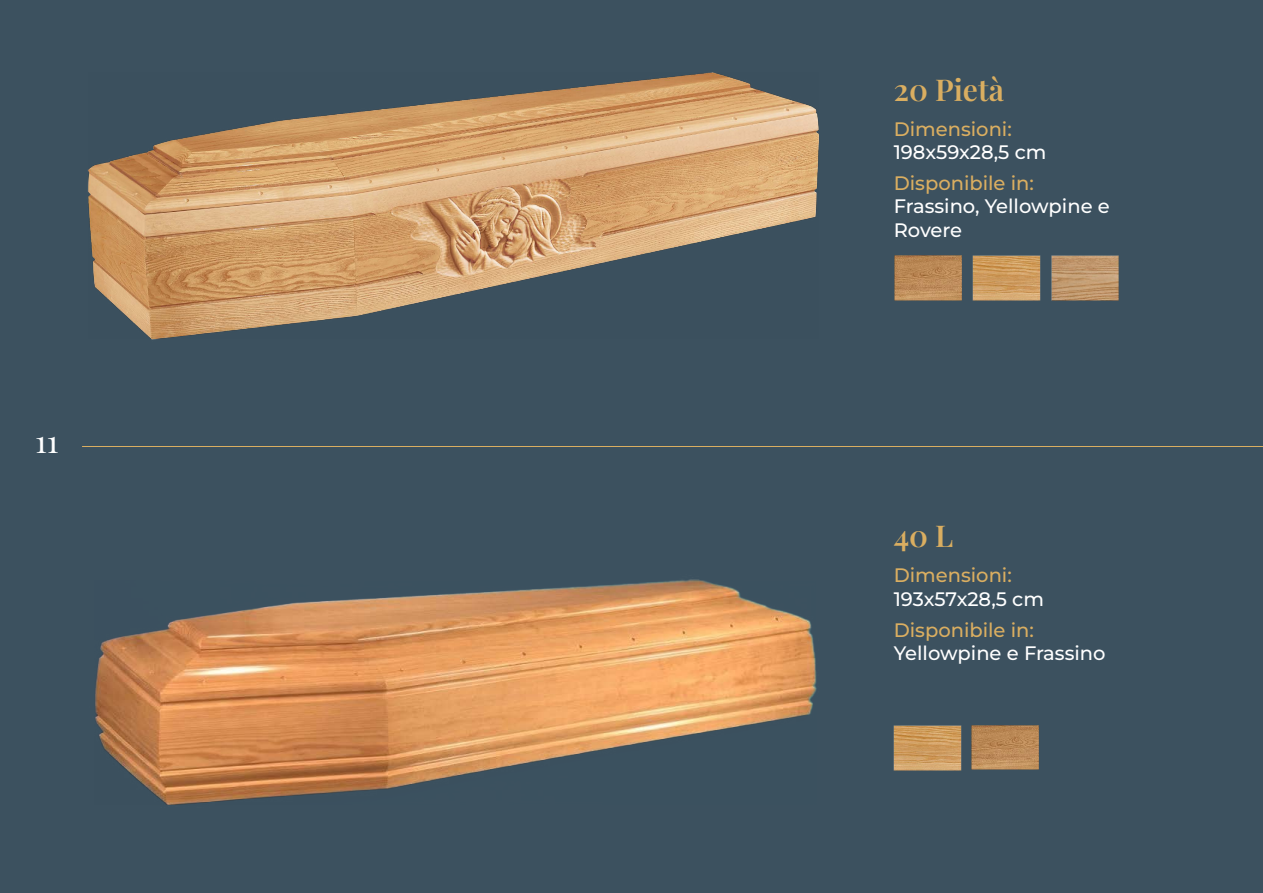
<style>
.page{position:relative;width:1263px;height:893px;background:#3c515f}
.page>*{position:absolute;margin:0;border:0;box-sizing:border-box;transform-origin:0 0}
.t1{font:31.5px "Playfair Display";color:#fff}
.t2{font:600 30px "Playfair Display";color:#daae61}
.t3{font:500 19.5px/23.4px "Montserrat";color:#fff}
.t4{font:500 19.5px "Montserrat";color:#daae61}
</style>
<div class="page">
<img style="left:88px;top:72px;width:731px;height:268px">
<img style="left:1052px;top:256px;width:67px;height:45px">
<img style="left:973px;top:256px;width:67px;height:45px">
<img style="left:895px;top:256px;width:66px;height:44px">
<img style="left:95px;top:579px;width:722px;height:226px">
<img style="left:972px;top:725px;width:66px;height:45px">
<img style="left:894px;top:725px;width:67px;height:45px">
<hr style="left:82px;top:446px;width:1181px;height:1px;background:#daae61">
<p class="t1" style="left:35px;top:417px;width:25px">11</p>
<p class="t2" style="left:894px;top:66px;width:112px">20 Pietà</p>
<p class="t4" style="left:894px;top:115px;width:120px">Dimensioni:</p>
<p class="t3" style="left:894px;top:140px;width:154px">198x59x28,5 cm</p>
<p class="t4" style="left:894px;top:169px;width:142px">Disponibile in:</p>
<p class="t3" style="left:894px;top:194px;width:218px">Frassino, Yellowpine e<br>Rovere</p>
<p class="t2" style="left:894px;top:512px;width:61px">40 L</p>
<p class="t4" style="left:894px;top:562px;width:120px">Dimensioni:</p>
<p class="t3" style="left:894px;top:586px;width:152px">193x57x28,5 cm</p>
<p class="t4" style="left:894px;top:616px;width:142px">Disponibile in:</p>
<p class="t3" style="left:894px;top:640px;width:213px">Yellowpine e Frassino</p>
</div>
